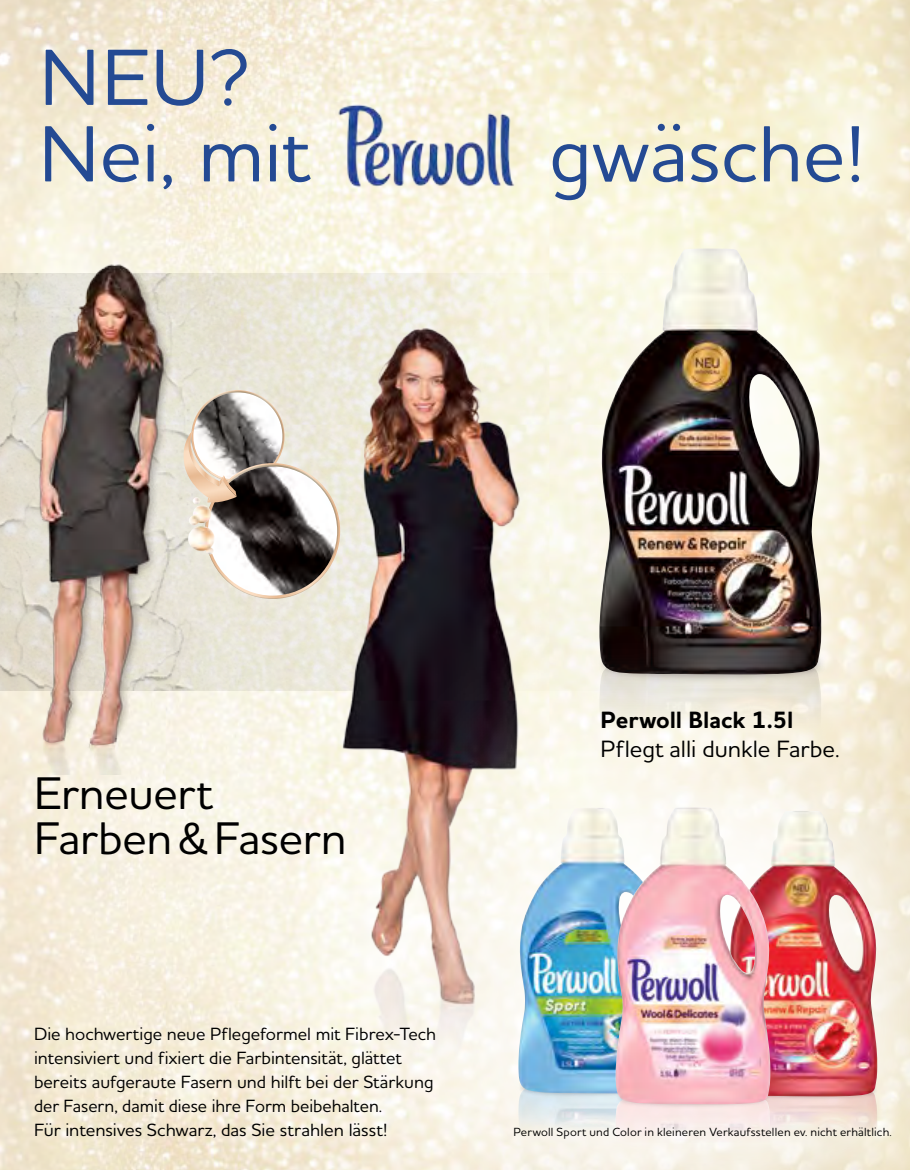
<style>
.page{position:relative;width:910px;height:1170px;background:#fff}
.page>*{position:absolute;margin:0;border:0;box-sizing:border-box;transform-origin:0 0}
.t1{font:500 81px/76.5px "Houschka Pro";color:#244a93}
.t2{font:500 46.5px/45px "Houschka Pro";letter-spacing:-.005em;color:#000}
.t3{font:500 24px "Houschka Pro";color:#000}
.t4{font:700 24px "Houschka Pro";letter-spacing:-.005em;color:#000}
.t5{font:500 18px/24px "Houschka Pro";color:#000}
.t6{font:500 12px "Houschka Pro";letter-spacing:.015em;color:#000}
</style>
<div class="page">
<img style="left:0;top:0;width:910px;height:1169px">
<img style="left:204px;top:273px;width:315px;height:417px">
<img style="left:325px;top:317px;width:194px;height:758px">
<svg style="left:204px;top:390px;width:136px;height:209px"></svg>
<img style="left:214px;top:496px;width:23px;height:7px">
<div style="left:519px;top:170px;width:384px;height:638px;background:#fff;opacity:.5"></div>
<img style="left:599px;top:248px;width:223px;height:386px">
<svg style="left:344px;top:634px;width:566px;height:535px"></svg>
<img style="left:509px;top:1073px;width:9px;height:26px">
<img style="left:518px;top:1093px;width:97px;height:37px">
<img style="left:518px;top:807px;width:97px;height:286px">
<img style="left:878px;top:1076px;width:7px;height:26px">
<img style="left:771px;top:1096px;width:107px;height:37px">
<img style="left:771px;top:810px;width:107px;height:286px">
<img style="left:604px;top:1082px;width:168px;height:28px">
<img style="left:615px;top:1104px;width:156px;height:38px">
<img style="left:615px;top:807px;width:156px;height:297px">
<img style="left:322px;top:97px;width:214px;height:110px">
<img style="left:0;top:745px;width:204px;height:29px">
<img style="left:0;top:166px;width:204px;height:579px">
<h1 class="t1" style="left:39px;top:37px;width:273px">NEU?<br>Nei, mit</h1>
<h1 class="t1" style="left:549px;top:114px;width:318px">gwäsche!</h1>
<h2 class="t2" style="left:34px;top:769px;width:314px">Erneuert<br>Farben &amp; Fasern</h2>
<p class="t5" style="left:34px;top:1021px;width:404px">Die hochwertige neue Pflegeformel mit Fibrex-Tech intensiviert und fixiert die Farbintensität, glättet bereits aufgeraute Fasern und hilft bei der Stärkung der Fasern, damit diese ihre Form beibehalten.<br>Für intensives Schwarz, das Sie strahlen lässt!</p>
<h3 class="t4" style="left:601px;top:704px;width:194px">Perwoll Black 1.5l</h3>
<h3 class="t3" style="left:601px;top:733px;width:240px">Pflegt alli dunkle Farbe.</h3>
<p class="t6" style="left:513px;top:1124px;width:380px">Perwoll Sport und Color in kleineren Verkaufsstellen ev. nicht erhältlich.</p>
</div>
